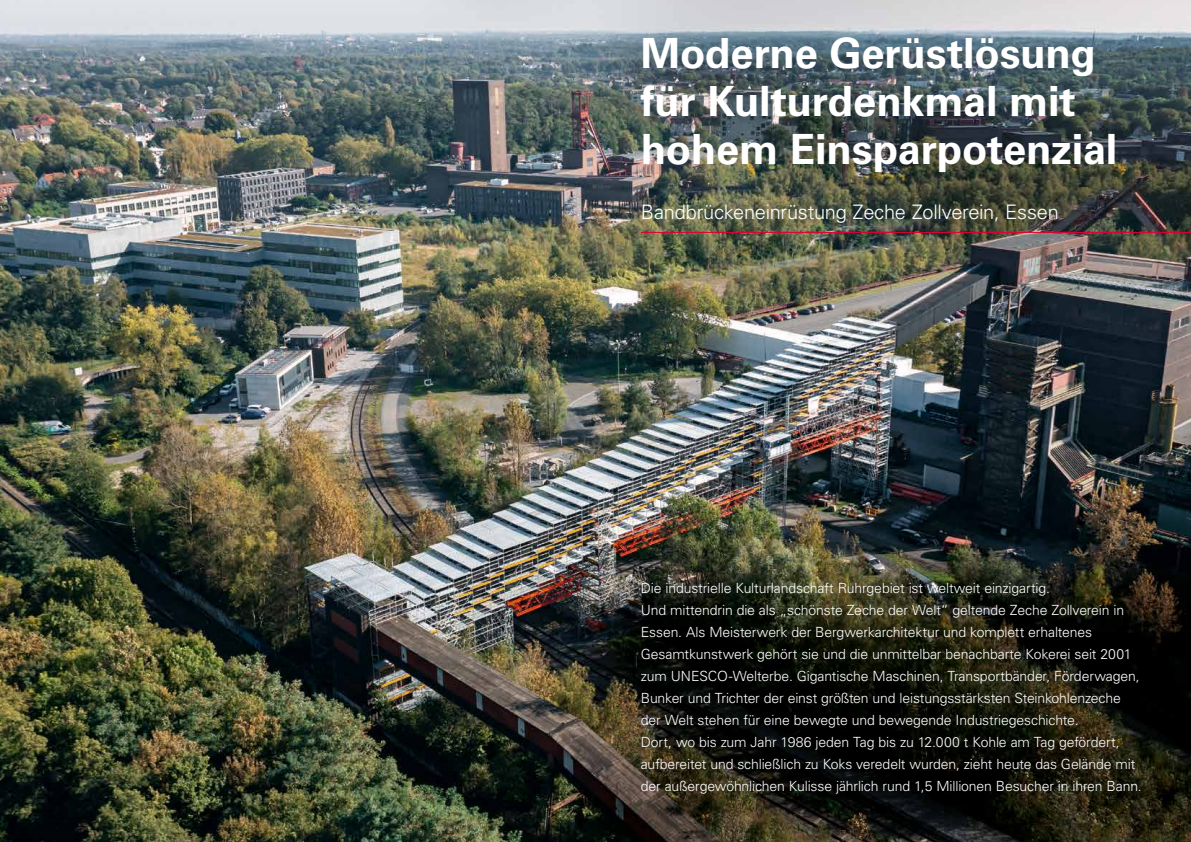
<style>
.page{position:relative;width:1191px;height:842px;background:#fff}
.page>*{position:absolute;margin:0;border:0;box-sizing:border-box;transform-origin:0 0}
.t1{font:700 41.6px/48px "Univers LT Pro";letter-spacing:-.005em;color:#fff}
.t2{font:300 20px "Univers LT Pro";letter-spacing:-.015em;color:#fff}
.t3{font:300 14px/22px "Univers LT Pro";letter-spacing:-.01em;color:#fff}
</style>
<div class="page">
<img style="left:0;top:0;width:1191px;height:842px">
<hr style="left:641px;top:232px;width:550px;height:1px;background:#e20030">
<h1 class="t1" style="left:641px;top:31px;width:478px">Moderne Gerüstlösung für Kulturdenkmal mit hohem Einsparpotenzial</h1>
<h2 class="t2" style="left:641px;top:200px;width:419px">Bandbrückeneinrüstung Zeche Zollverein, Essen</h2>
<p class="t3" style="left:641px;top:577px;width:502px">Die industrielle Kulturlandschaft Ruhrgebiet ist weltweit einzigartig.<br>Und mittendrin die als „schönste Zeche der Welt“ geltende Zeche Zollverein in Essen. Als Meisterwerk der Bergwerkarchitektur und komplett erhaltenes Gesamtkunstwerk gehört sie und die unmittelbar benachbarte Kokerei seit 2001 zum UNESCO-Welterbe. Gigantische Maschinen, Transportbänder, Förderwagen, Bunker und Trichter der einst größten und leistungsstärksten Steinkohlenzeche der Welt stehen für eine bewegte und bewegende Industriegeschichte.<br>Dort, wo bis zum Jahr 1986 jeden Tag bis zu 12.000 t Kohle am Tag gefördert, aufbereitet und schließlich zu Koks veredelt wurden, zieht heute das Gelände mit der außergewöhnlichen Kulisse jährlich rund 1,5 Millionen Besucher in ihren Bann.</p>
</div>
